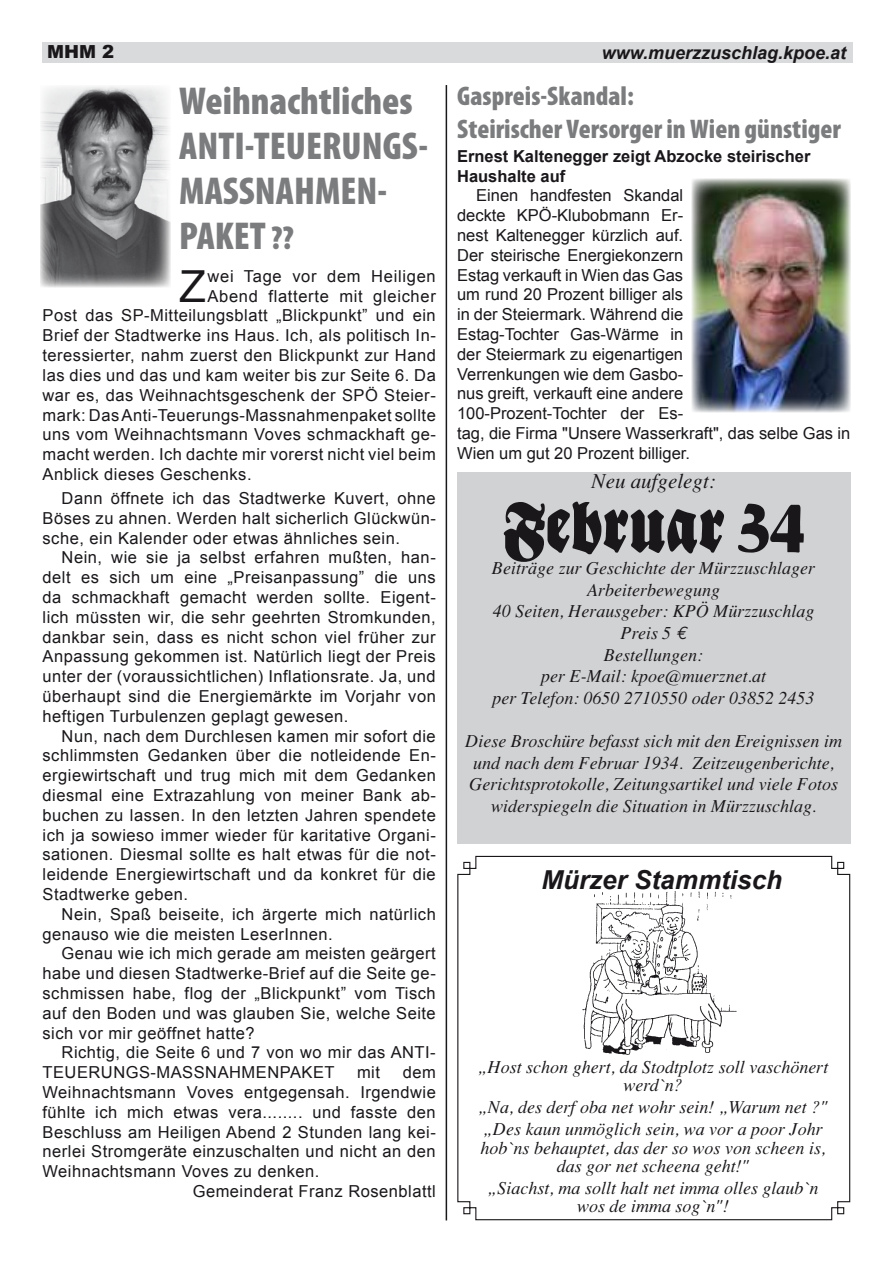
<style>
.page{position:relative;width:893px;height:1263px;background:#fff}
.page>*{position:absolute;margin:0;border:0;box-sizing:border-box;transform-origin:0 0}
.t1{font:54px "Bayreuth";color:#1a171b}
.t2{font:44.1px "Arial";color:#1a171b}
.t3{font:900 condensed 39px/45px "Myriad Pro";color:#7b7c7e}
.t4{font:900 condensed 27px/32.4px "Myriad Pro";color:#7b7c7e}
.t5{font:italic 700 26.1px "Arial";color:#1a171b}
.t6{font:italic 21px "Times";color:#1a171b}
.t7{font:italic 18px/21.6px "Times";color:#1a171b;text-align:center}
.t8{font:italic 700 18px "Arial";color:#1a171b}
.t9{font:900 18px "Arial";color:#1a171b}
.t10{font:16.5px/19.8px "Arial";letter-spacing:.03em;color:#1a171b;text-align:justify}
.t11{font:16.5px/19.8px "Arial";color:#1a171b}
.t12{font:700 16.5px/19.8px "Arial";color:#1a171b}
.s1{font-size:33px}
.s2{font-family:"Euro Mono"}
</style>
<div class="page">
<div style="left:43px;top:43px;width:810px;height:20px;background:#d9dadb"></div>
<img style="left:692px;top:179px;width:158px;height:233px">
<div style="left:457px;top:472px;width:393px;height:371px;background:#d1d2d4"></div>
<svg style="left:457px;top:855px;width:394px;height:366px"></svg>
<hr style="left:446px;top:85px;width:1px;height:1135px;background:#1a171b">
<img style="left:40px;top:86px;width:131px;height:201px">
<p class="t9" style="left:47px;top:42px;width:48px">M-HM</p>
<p class="t8" style="left:602px;top:42px;width:246px">www.muerzzuschlag.kpoe.at</p>
<h3 class="t4" style="left:457px;top:79px;width:385px">Gaspreis-Skandal:<br>Steirischer Versorger in Wien günstiger</h3>
<p class="t12" style="left:457px;top:146px;width:355px">Ernest Kaltenegger zeigt Abzocke steirischer<br>Haushalte auf</p>
<p class="t11" style="left:457px;top:186px;width:395px;text-indent:19px">Einen handfesten Skandal<br>deckte KPÖ-Klubobmann Er-<br>nest Kaltenegger kürzlich auf.<br>Der steirische Energiekonzern<br>Estag verkauft in Wien das Gas<br>um rund 20 Prozent billiger als<br>in der Steiermark. Während die<br>Estag-Tochter Gas-Wärme in<br>der Steiermark zu eigenartigen<br>Verrenkungen wie dem Gasbo-<br>nus greift, verkauft eine andere<br>100-Prozent-Tochter der Es-<br>tag, die Firma "Unsere Wasserkraft", das selbe Gas in<br>Wien um gut 20 Prozent billiger.</p>
<h3 class="t3" style="left:179px;top:78px;width:251px">Weihnachtliches<br>ANTI-TEUERUNGS-<br>MASSNAHMEN-<br>PAKET <span class="s1">??</span></h3>
<h2 class="t2" style="left:179px;top:261px;width:28px">Z</h2>
<p class="t10" style="left:208px;top:266px;width:230px">wei Tage vor dem Heiligen</p>
<p class="t10" style="left:208px;top:286px;width:230px">Abend flatterte mit gleicher</p>
<p class="t10" style="left:43px;top:306px;width:395px">Post das SP-Mitteilungsblatt „Blickpunkt” und ein</p>
<p class="t10" style="left:43px;top:326px;width:395px">Brief der Stadtwerke ins Haus. Ich, als politisch In-</p>
<p class="t10" style="left:43px;top:345px;width:395px">teressierter, nahm zuerst den Blickpunkt zur Hand</p>
<p class="t10" style="left:43px;top:365px;width:395px">las dies und das und kam weiter bis zur Seite 6. Da</p>
<p class="t10" style="left:43px;top:385px;width:395px">war es, das Weihnachtsgeschenk der SPÖ Steier-</p>
<p class="t10" style="left:43px;top:405px;width:395px">mark: Das Anti-Teuerungs-Massnahmenpaket sollte</p>
<p class="t10" style="left:43px;top:425px;width:395px">uns vom Weihnachtsmann Voves schmackhaft ge-</p>
<p class="t10" style="left:43px;top:444px;width:395px">macht werden. Ich dachte mir vorerst nicht viel beim</p>
<p class="t10" style="left:43px;top:464px;width:211px">Anblick dieses Geschenks.</p>
<p class="t10" style="left:43px;top:488px;width:395px;text-indent:19px">Dann öffnete ich das Stadtwerke Kuvert, ohne Böses zu ahnen. Werden halt sicherlich Glückwün&shy;sche, ein Kalender oder etwas ähnliches sein.</p>
<p class="t10" style="left:43px;top:548px;width:395px;text-indent:19px">Nein, wie sie ja selbst erfahren mußten, han&shy;delt es sich um eine „Preisanpassung” die uns da schmackhaft gemacht werden sollte. Eigent&shy;lich müssten wir, die sehr geehrten Stromkunden, dankbar sein, dass es nicht schon viel früher zur Anpassung gekommen ist. Natürlich liegt der Preis unter der (voraussichtlichen) Inflationsrate. Ja, und überhaupt sind die Energiemärkte im Vorjahr von heftigen Turbulenzen geplagt gewesen.</p>
<p class="t10" style="left:43px;top:726px;width:395px;text-indent:19px">Nun, nach dem Durchlesen kamen mir sofort die schlimmsten Gedanken über die notleidende En&shy;ergiewirtschaft und trug mich mit dem Gedanken diesmal eine Extrazahlung von meiner Bank ab&shy;buchen zu lassen. In den letzten Jahren spendete ich ja sowieso immer wieder für karitative Organi&shy;sationen. Diesmal sollte es halt etwas für die not&shy;leidende Energiewirtschaft und da konkret für die Stadtwerke geben.</p>
<p class="t10" style="left:43px;top:904px;width:395px;text-indent:19px">Nein, Spaß beiseite, ich ärgerte mich natürlich genauso wie die meisten LeserInnen.</p>
<p class="t10" style="left:43px;top:944px;width:395px;text-indent:19px">Genau wie ich mich gerade am meisten geärgert habe und diesen Stadtwerke-Brief auf die Seite ge&shy;schmissen habe, flog der „Blickpunkt” vom Tisch auf den Boden und was glauben Sie, welche Seite sich vor mir geöffnet hatte?</p>
<p class="t10" style="left:43px;top:1043px;width:395px;text-indent:19px">Richtig, die Seite 6 und 7 von wo mir das ANTI-<br>TEUERUNGS-MASSNAHMENPAKET</p>
<p class="t6" style="left:592px;top:468px;width:126px">Neu aufgelegt:</p>
<h1 class="t1" style="left:502px;top:494px;width:304px">Februar 34</h1>
<p class="t7" style="left:492px;top:557px;width:324px">Beiträge zur Geschichte der Mürzzuschlager<br>Arbeiterbewegung<br>40 Seiten, Herausgeber: KPÖ Mürzzuschlag<br>Preis 5 <span class="s2">e<br></span>Bestellungen:<br>per E-Mail: kpoe@muerznet.at<br>per Telefon: 0650 2710550 oder 03852 2453</p>
<p class="t7" style="left:465px;top:730px;width:378px">Diese Broschüre befasst sich mit den Ereignissen im und nach dem Februar 1934. Zeitzeugenberichte, Gerichtsprotokolle, Zeitungsartikel und viele Fotos widerspiegeln die Situation in Mürzzuschlag.</p>
<h3 class="t5" style="left:541px;top:865px;width:242px">Mürzer Stammtisch</h3>
<p class="t7" style="left:478px;top:1058px;width:352px;line-height:18px">„Host schon ghert, da Stodtplotz soll vaschönert werd`n?</p>
<p class="t7" style="left:478px;top:1096px;width:351px;line-height:22.2px;text-align:left">„Na, des derf oba net wohr sein! „Warum net ?" „Des kaun unmöglich sein, wa vor a poor Johr</p>
<p class="t7" style="left:481px;top:1138px;width:346px;line-height:18px">hob`ns behauptet, das der so wos von scheen is, das gor net scheena geht!"</p>
<p class="t7" style="left:487px;top:1179px;width:333px;line-height:18px">„Siachst, ma sollt halt net imma olles glaub`n wos de imma sog`n"!</p>
<p class="t10" style="left:357px;top:1062px;width:24px">mit</p>
<p class="t10" style="left:403px;top:1062px;width:35px">dem</p>
<p class="t10" style="left:43px;top:1082px;width:395px">Weihnachtsmann Voves entgegensah. Irgendwie</p>
<p class="t10" style="left:43px;top:1102px;width:395px">fühlte ich mich etwas vera........ und fasste den</p>
<p class="t10" style="left:43px;top:1122px;width:395px">Beschluss am Heiligen Abend 2 Stunden lang kei-</p>
<p class="t10" style="left:43px;top:1142px;width:395px">nerlei Stromgeräte einzuschalten und nicht an den</p>
<p class="t10" style="left:43px;top:1161px;width:278px">Weihnachtsmann Voves zu denken.</p>
<p class="t10" style="left:193px;top:1181px;width:245px">Gemeinderat Franz Rosenblattl</p>
</div>
